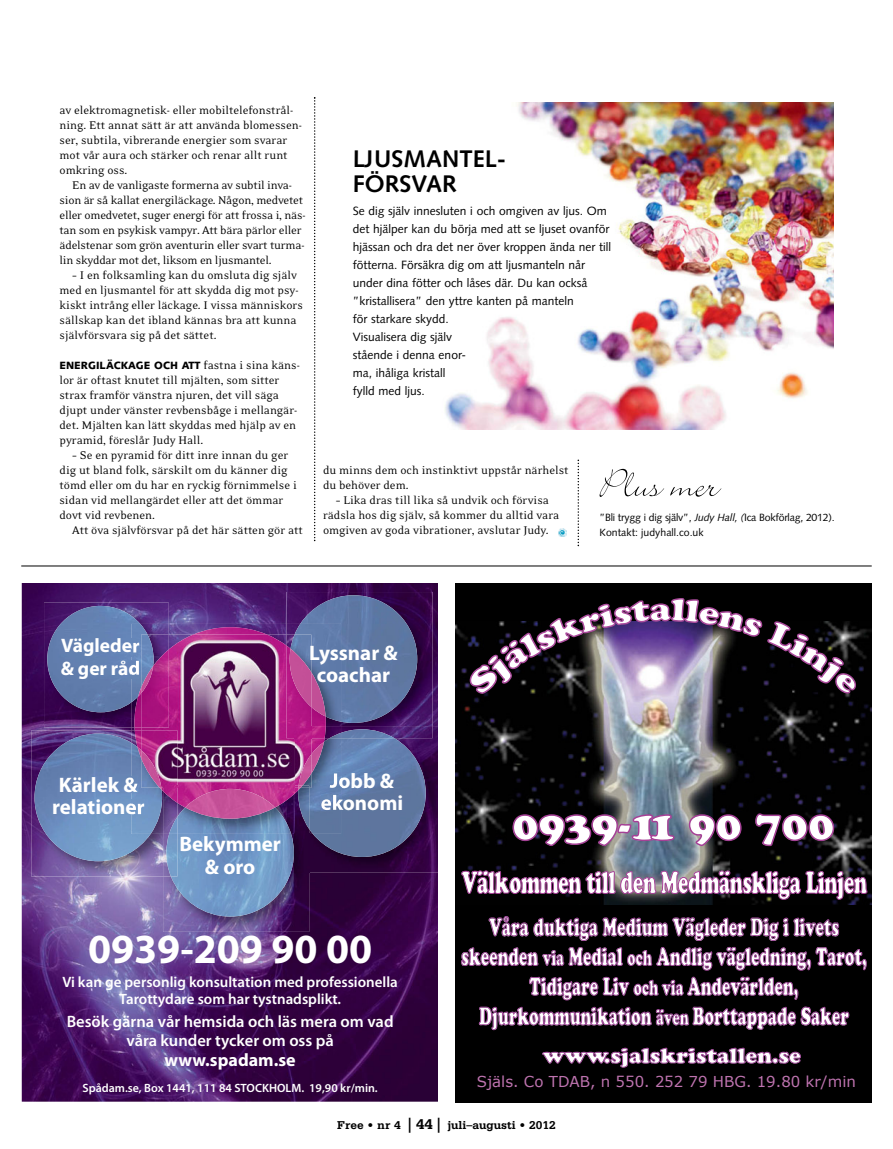
<style>
.page{position:relative;width:893px;height:1149px;background:#fff}
.page>*{position:absolute;margin:0;border:0;box-sizing:border-box;transform-origin:0 0}
.t1{font:900 42px "Cooper";color:#fff}
.t2{font:700 41.55px "Myriad Pro";color:#fff}
.t3{font:900 30.75px "Cooper";letter-spacing:-.03em;color:#fff;scale:.62 1}
.t4{font:900 24.75px/29.7px "Cooper";color:#fff;text-align:center;scale:.62 1}
.t5{font:700 24px/25.2px "Syntax";color:#000}
.t6{font:700 21px/22.2px "Myriad Pro";color:#fff;text-align:center}
.t7{font:900 21px "Cooper";color:#fff}
.t8{font:700 19.5px/22.2px "Myriad Pro";color:#fff}
.t9{font:700 18px "Myriad Pro";color:#fff}
.t10{font:600 16.5px/19.5px "Myriad Pro";color:#fff;text-align:center}
.t11{font:600 15px/16.5px "Myriad Pro";color:#fff;text-align:center}
.t12{font:15px "Verdana";color:#be73af}
.t13{font:12.75px/15px "Eidetic Neo";letter-spacing:-.005em;color:#000}
.t14{font:12px/18px "Syntax";color:#000}
.t15{font:600 12px "Myriad Pro";color:#fff}
.t16{font:700 12px "Serifa";color:#000}
.t17{font:10.5px/15px "Syntax";letter-spacing:-.02em;color:#000}
.t18{font:900 10.5px "Syntax";color:#000}
.s1{font-family:"Eidetic Neo";font-weight:400;font-size:12.75px}
.s2{font-style:italic}
.s3{font-size:21px}
.s4{font-size:15px}
</style>
<div class="page">
<hr style="left:21px;top:565px;width:851px;height:1px;background:#000">
<svg style="left:600px;top:468px;width:121px;height:28px"></svg>
<img style="left:445px;top:102px;width:388px;height:327px">
<svg style="left:314px;top:97px;width:1px;height:444px"></svg>
<svg style="left:578px;top:459px;width:1px;height:87px"></svg>
<svg style="left:558px;top:528px;width:8px;height:8px"></svg>
<img style="left:22px;top:583px;width:416px;height:518px">
<img style="left:47px;top:605px;width:93px;height:107px">
<img style="left:61px;top:638px;width:70px;height:18px">
<img style="left:61px;top:660px;width:70px;height:18px">
<img style="left:300px;top:595px;width:117px;height:127px">
<img style="left:35px;top:733px;width:116px;height:128px">
<img style="left:60px;top:776px;width:71px;height:15px">
<img style="left:53px;top:799px;width:78px;height:15px">
<img style="left:309px;top:725px;width:129px;height:147px">
<img style="left:326px;top:725px;width:106px;height:13px">
<img style="left:313px;top:738px;width:113px;height:118px">
<img style="left:341px;top:729px;width:53px;height:9px">
<img style="left:341px;top:772px;width:53px;height:15px">
<img style="left:341px;top:794px;width:61px;height:15px">
<img style="left:163px;top:833px;width:146px;height:98px">
<img style="left:163px;top:833px;width:3px;height:43px">
<img style="left:295px;top:793px;width:14px;height:79px">
<img style="left:171px;top:833px;width:123px;height:83px">
<img style="left:166px;top:833px;width:11px;height:43px">
<img style="left:131px;top:623px;width:155px;height:107px">
<img style="left:131px;top:623px;width:38px;height:104px">
<img style="left:131px;top:623px;width:17px;height:79px">
<svg style="left:131px;top:642px;width:9px;height:11px"></svg>
<img style="left:131px;top:660px;width:8px;height:14px">
<img style="left:286px;top:623px;width:55px;height:102px">
<img style="left:294px;top:623px;width:47px;height:98px">
<img style="left:131px;top:730px;width:32px;height:103px">
<img style="left:131px;top:742px;width:31px;height:91px">
<img style="left:131px;top:777px;width:7px;height:14px">
<svg style="left:131px;top:803px;width:13px;height:11px"></svg>
<img style="left:309px;top:738px;width:32px;height:95px">
<svg style="left:329px;top:732px;width:12px;height:6px"></svg>
<img style="left:330px;top:772px;width:11px;height:15px">
<img style="left:321px;top:794px;width:20px;height:15px">
<img style="left:291px;top:807px;width:4px;height:26px">
<img style="left:298px;top:793px;width:11px;height:35px">
<img style="left:163px;top:802px;width:14px;height:31px">
<img style="left:177px;top:807px;width:114px;height:26px">
<img style="left:169px;top:816px;width:8px;height:17px">
<svg style="left:135px;top:727px;width:6px;height:3px"></svg>
<img style="left:134px;top:693px;width:7px;height:34px">
<svg style="left:138px;top:687px;width:3px;height:9px"></svg>
<img style="left:135px;top:730px;width:6px;height:20px">
<svg style="left:138px;top:746px;width:3px;height:12px"></svg>
<img style="left:193px;top:627px;width:74px;height:7px">
<img style="left:311px;top:716px;width:15px;height:38px">
<img style="left:311px;top:672px;width:15px;height:44px">
<img style="left:311px;top:741px;width:13px;height:32px">
<img style="left:177px;top:785px;width:118px;height:22px">
<img style="left:163px;top:791px;width:14px;height:11px">
<img style="left:185px;top:788px;width:90px;height:30px">
<img style="left:295px;top:634px;width:16px;height:11px">
<img style="left:141px;top:634px;width:154px;height:151px">
<img style="left:141px;top:649px;width:28px;height:78px">
<img style="left:141px;top:666px;width:12px;height:27px">
<img style="left:286px;top:645px;width:25px;height:93px">
<img style="left:290px;top:648px;width:21px;height:58px">
<img style="left:141px;top:730px;width:36px;height:55px">
<img style="left:141px;top:750px;width:20px;height:37px">
<img style="left:295px;top:725px;width:16px;height:60px">
<img style="left:299px;top:754px;width:12px;height:31px">
<svg style="left:160px;top:785px;width:17px;height:6px"></svg>
<svg style="left:295px;top:785px;width:14px;height:8px"></svg>
<div style="left:455px;top:583px;width:417px;height:518px;background:#000"></div>
<img style="left:455px;top:624px;width:417px;height:279px">
<svg style="left:469px;top:598px;width:386px;height:96px"></svg>
<svg style="left:461px;top:767px;width:407px;height:301px"></svg>
<p class="t13" style="left:60px;top:102px;width:235px">av elektromagnetisk- eller mobiltelefonstrål-</p>
<p class="t13" style="left:60px;top:117px;width:244px">ning. Ett annat sätt är att använda blomessen-</p>
<p class="t13" style="left:60px;top:132px;width:229px">ser, subtila, vibrerande energier som svarar</p>
<p class="t13" style="left:60px;top:147px;width:230px">mot vår aura och stärker och renar allt runt</p>
<p class="t13" style="left:60px;top:162px;width:69px">omkring oss.</p>
<p class="t13" style="left:72px;top:177px;width:221px">En av de vanligaste formerna av subtil inva-</p>
<p class="t13" style="left:60px;top:192px;width:245px">sion är så kallat energiläckage. Någon, medvetet</p>
<p class="t13" style="left:60px;top:207px;width:247px">eller omedvetet, suger energi för att frossa i, näs-</p>
<p class="t13" style="left:60px;top:222px;width:244px">tan som en psykisk vampyr. Att bära pärlor eller</p>
<p class="t13" style="left:60px;top:237px;width:246px">ädelstenar som grön aventurin eller svart turma-</p>
<p class="t13" style="left:60px;top:252px;width:214px">lin skyddar mot det, liksom en ljusmantel.</p>
<p class="t13" style="left:60px;top:267px;width:245px;text-indent:13px">– I en folksamling kan du omsluta dig själv med en ljusmantel för att skydda dig mot psy&shy;kiskt intrång eller läckage. I vissa människors sällskap kan det ibland kännas bra att kunna självförsvara sig på det sättet.</p>
<p class="t18" style="left:60px;top:361px;width:242px">ENERGILÄCKAGE OCH ATT <span class="s1">fastna i sina käns-</span></p>
<p class="t13" style="left:60px;top:372px;width:239px">lor är oftast knutet till mjälten, som sitter strax framför vänstra njuren, det vill säga djupt under vänster revbensbåge i mellangär&shy;det. Mjälten kan lätt skyddas med hjälp av en pyramid, föreslår Judy Hall.</p>
<p class="t13" style="left:72px;top:447px;width:218px">– Se en pyramid för ditt inre innan du ger</p>
<p class="t13" style="left:60px;top:462px;width:229px">dig ut bland folk, särskilt om du känner dig</p>
<p class="t13" style="left:60px;top:477px;width:239px">tömd eller om du har en ryckig förnimmelse i</p>
<p class="t13" style="left:60px;top:492px;width:225px">sidan vid mellangärdet eller att det ömmar</p>
<p class="t13" style="left:60px;top:507px;width:97px">dovt vid revbenen.</p>
<p class="t13" style="left:72px;top:522px;width:232px">Att öva självförsvar på det här sätten gör att</p>
<p class="t5" style="left:353px;top:148px;width:155px">LJUSMANTEL-<br>FÖRSVAR</p>
<p class="t14" style="left:353px;top:202px;width:260px">Se dig själv innesluten i och omgiven av ljus. Om det hjälper kan du börja med att se ljuset ovanför hjässan och dra det ner över kroppen ända ner till fötterna. Försäkra dig om att ljusmanteln når under dina fötter och låses där. Du kan också ”kristallisera” den yttre kanten på manteln<br>för starkare skydd.<br>Visualisera dig själv<br>stående i denna enor-<br>ma, ihåliga kristall<br>fylld med ljus.</p>
<p class="t13" style="left:323px;top:462px;width:247px">du minns dem och instinktivt uppstår närhelst du behöver dem.</p>
<p class="t13" style="left:323px;top:492px;width:238px;text-indent:13px">– Lika dras till lika så undvik och förvisa rädsla hos dig själv, så kommer du alltid vara omgiven av goda vibrationer, avslutar Judy.</p>
<p class="t17" style="left:600px;top:511px;width:237px">”Bli trygg i dig själv”, <span class="s2">Judy Hall, (</span>Ica Bokförlag, 2012).<br>Kontakt: judyhall.co.uk</p>
<p class="t8" style="left:61px;top:636px;width:81px">Vägleder &amp; ger råd</p>
<p class="t6" style="left:309px;top:642px;width:90px">Lyssnar &amp; coachar</p>
<p class="t6" style="left:52px;top:775px;width:94px">Kärlek &amp; relationer</p>
<p class="t6" style="left:321px;top:770px;width:84px">Jobb &amp; ekonomi</p>
<p class="t6" style="left:179px;top:834px;width:103px">Bekymmer &amp; oro</p>
<p class="t2" style="left:88px;top:932px;width:286px">0939-209 90 00</p>
<p class="t11" style="left:62px;top:974px;width:337px">Vi kan ge personlig konsultation med professionella<br>Tarottydare som har tystnadsplikt.</p>
<p class="t10" style="left:67px;top:1012px;width:328px">Besök gärna vår hemsida och läs mera om vad våra kunder tycker om oss på</p>
<p class="t9" style="left:164px;top:1052px;width:133px">www.spadam.se</p>
<p class="t15" style="left:82px;top:1082px;width:297px">Spådam.se, Box 1441, 111 84 STOCKHOLM. 19,90 kr/min.</p>
<p class="t1" style="left:512px;top:800px;width:324px">0939-11 90 700</p>
<p class="t3" style="left:462px;top:864px;width:655px">Välkommen till den Medmänskliga Linjen</p>
<p class="t4" style="left:461px;top:911px;width:656px">Våra duktiga Medium Vägleder Dig i livets skeenden <span class="s3">via</span> Medial <span class="s3">och</span> Andlig vägledning, Tarot, Tidigare Liv <span class="s3">och via</span> Andevärlden, Djurkommunikation <span class="s3">även</span> Borttappade Saker</p>
<p class="t7" style="left:543px;top:1043px;width:259px">www.sjalskristallen.se</p>
<p class="t12" style="left:477px;top:1071px;width:381px">Själs. Co TDAB, n 550. 252 79 HBG. 19.80 kr/min</p>
<p class="t16" style="left:337px;top:1121px;width:220px">Free • nr 4 <span class="s4">| 44 |</span> juli–augusti • 2012</p>
</div>
